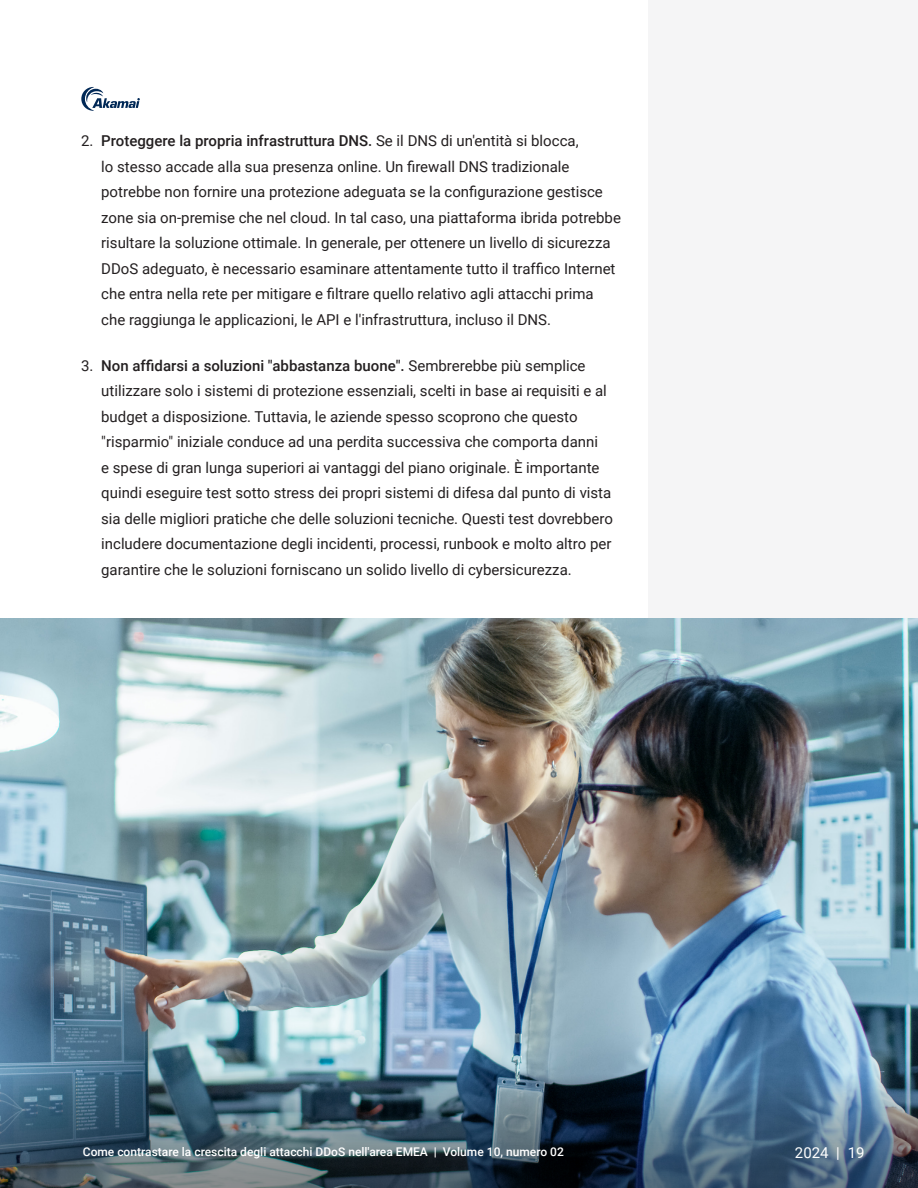
<style>
.page{position:relative;width:918px;height:1188px;background:#fff}
.page>*{position:absolute;margin:0;border:0;box-sizing:border-box;transform-origin:0 0}
.t1{font:15px/25.5px "Roboto";color:#231f20}
.t2{font:15px "Roboto";color:#fff}
.t3{font:500 12px "Roboto";color:#fff}
.s1{font-weight:500}
.s2{font-weight:700}
</style>
<div class="page">
<svg style="left:81px;top:87px;width:59px;height:24px"></svg>
<div style="left:648px;top:0;width:270px;height:1188px;background:#f5f5f6"></div>
<img style="left:0;top:619px;width:918px;height:402px">
<img style="left:0;top:1021px;width:918px;height:167px">
<p class="t1" style="left:101px;top:128px;width:521px;text-indent:-20px">2. <span class="s1">Proteggere la propria infrastruttura DNS.</span> Se il DNS di un'entità si blocca,<br>lo stesso accade alla sua presenza online. Un firewall DNS tradizionale potrebbe non fornire una protezione adeguata se la configurazione gestisce zone sia on-premise che nel cloud. In tal caso, una piattaforma ibrida potrebbe risultare la soluzione ottimale. In generale, per ottenere un livello di sicurezza DDoS adeguato, è necessario esaminare attentamente tutto il traffico Internet che entra nella rete per mitigare e filtrare quello relativo agli attacchi prima che raggiunga le applicazioni, le API e l'infrastruttura, incluso il DNS.</p>
<p class="t1" style="left:101px;top:352px;width:513px;text-indent:-20px">3. <span class="s1">Non affidarsi a soluzioni "abbastanza buone".</span> Sembrerebbe più semplice utilizzare solo i sistemi di protezione essenziali, scelti in base ai requisiti e al budget a disposizione. Tuttavia, le aziende spesso scoprono che questo "risparmio" iniziale conduce ad una perdita successiva che comporta danni<br>e spese di gran lunga superiori ai vantaggi del piano originale. È importante quindi eseguire test sotto stress dei propri sistemi di difesa dal punto di vista sia delle migliori pratiche che delle soluzioni tecniche. Questi test dovrebbero includere documentazione degli incidenti, processi, runbook e molto altro per garantire che le soluzioni forniscano un solido livello di cybersicurezza.</p>
<p class="t3" style="left:83px;top:1144px;width:482px">Come contrastare la crescita degli attacchi DDoS nell'area EMEA <span class="s2">|</span> Volume 10, numero 02</p>
<p class="t2" style="left:795px;top:1142px;width:71px">2024 | 19</p>
</div>
